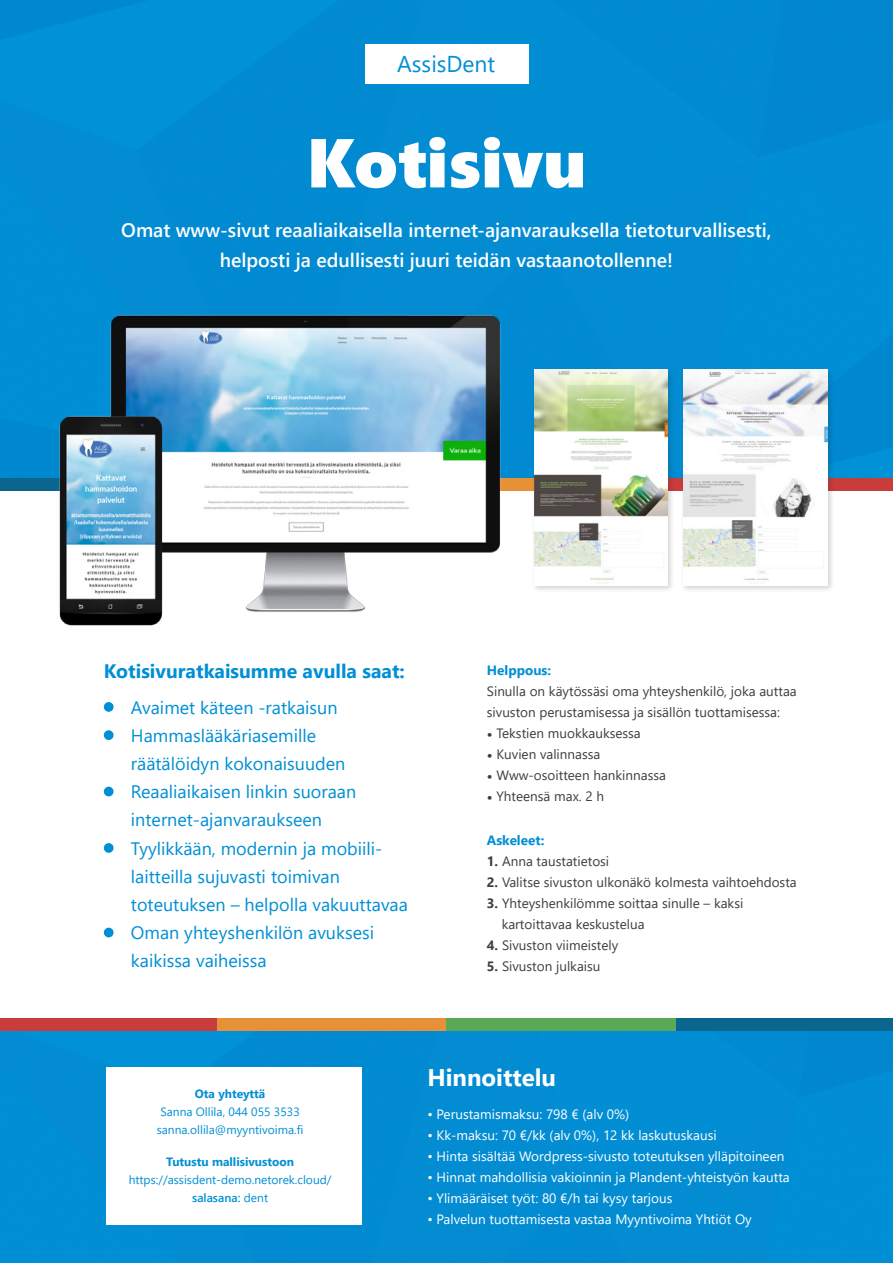
<style>
.page{position:relative;width:893px;height:1263px;background:#fff}
.page>*{position:absolute;margin:0;border:0;box-sizing:border-box;transform-origin:0 0}
.t1{font:69px "Segoe UI Black";color:#fff}
.t2{font:700 24px "Segoe UI";color:#fff}
.t3{font:22.95px "Segoe UI";color:#008fd5}
.t4{font:600 19.5px "Segoe UI";color:#fff}
.t5{font:700 19.5px "Segoe UI";color:#008fd5}
.t6{font:18px "Segoe UI";color:#008fd5}
.t7{font:13.5px "Segoe UI";color:#3e3e3f}
.t8{font:13.5px "Segoe UI";color:#fff}
.t9{font:700 13.5px "Segoe UI";color:#008fd5}
.t10{font:12px "Segoe UI";color:#008fd5}
.t11{font:700 12px "Segoe UI";color:#008fd5}
.t12{font:600 12px "Segoe UI";color:#008fd5}
.s1{font-family:"Segoe UI Black"}
.s2{font-weight:700}
.s3{font-weight:400}
</style>
<div class="page">
<div style="left:0;top:0;width:893px;height:479px;background:#018cd2"></div>
<div style="left:365px;top:44px;width:164px;height:40px;background:#fff"></div>
<div style="left:390px;top:479px;width:258px;height:12px;background:#e69138"></div>
<div style="left:0;top:479px;width:132px;height:12px;background:#0a668c"></div>
<div style="left:648px;top:479px;width:245px;height:12px;background:#c83c3c"></div>
<div style="left:0;top:1031px;width:893px;height:232px;background:#028cd3"></div>
<div style="left:106px;top:1067px;width:255px;height:157px;background:#fff"></div>
<div style="left:217px;top:1018px;width:229px;height:13px;background:#e69138"></div>
<div style="left:676px;top:1018px;width:217px;height:13px;background:#0a668c"></div>
<div style="left:446px;top:1018px;width:230px;height:13px;background:#5aa959"></div>
<div style="left:0;top:1018px;width:217px;height:13px;background:#c83c3c"></div>
<div style="left:532px;top:367px;width:143px;height:226px;background:#231f20;opacity:.2"></div>
<img style="left:534px;top:370px;width:134px;height:215px">
<div style="left:681px;top:367px;width:153px;height:226px;background:#231f20;opacity:.2"></div>
<img style="left:683px;top:370px;width:144px;height:215px">
<img style="left:52px;top:305px;width:458px;height:321px">
<div style="left:104px;top:702px;width:10px;height:10px;background:#008fd5;border-radius:50%"></div>
<div style="left:104px;top:730px;width:10px;height:10px;background:#008fd5;border-radius:50%"></div>
<div style="left:104px;top:787px;width:10px;height:9px;background:#008fd5;border-radius:50%"></div>
<div style="left:104px;top:843px;width:10px;height:10px;background:#008fd5;border-radius:50%"></div>
<div style="left:104px;top:928px;width:10px;height:9px;background:#008fd5;border-radius:50%"></div>
<p class="t3" style="left:397px;top:43px;width:100px">AssisDent</p>
<p class="t1" style="left:307px;top:113px;width:281px">Kotisivu</p>
<p class="t4" style="left:121px;top:212px;width:652px">Omat www-sivut reaaliaikaisella internet-ajanvarauksella tietoturvallisesti,</p>
<p class="t4" style="left:220px;top:242px;width:455px">helposti ja edullisesti juuri teidän vastaanotollenne!</p>
<p class="t5" style="left:104px;top:653px;width:303px">Kotisivuratkaisumme avulla saat:</p>
<p class="t6" style="left:131px;top:690px;width:208px">Avaimet käteen -ratkaisun</p>
<p class="t6" style="left:131px;top:718px;width:187px">Hammaslääkäriasemille</p>
<p class="t6" style="left:131px;top:747px;width:216px">räätälöidyn kokonaisuuden</p>
<p class="t6" style="left:131px;top:775px;width:227px">Reaaliaikaisen linkin suoraan</p>
<p class="t6" style="left:131px;top:803px;width:193px">internet-ajanvaraukseen</p>
<p class="t6" style="left:131px;top:831px;width:253px">Tyylikkään, modernin ja mobiili-</p>
<p class="t6" style="left:131px;top:859px;width:211px">laitteilla sujuvasti toimivan</p>
<p class="t6" style="left:131px;top:888px;width:279px">toteutuksen – helpolla vakuuttavaa</p>
<p class="t6" style="left:131px;top:916px;width:245px">Oman yhteyshenkilön avuksesi</p>
<p class="t6" style="left:131px;top:944px;width:137px">kaikissa vaiheissa</p>
<p class="t9" style="left:487px;top:657px;width:66px">Helppous:</p>
<p class="t7" style="left:487px;top:678px;width:311px">Sinulla on käytössäsi oma yhteyshenkilö, joka auttaa</p>
<p class="t7" style="left:487px;top:699px;width:295px">sivuston perustamisessa ja sisällön tuottamisessa:</p>
<p class="t7" style="left:487px;top:720px;width:155px"><span class="s1">•</span> Tekstien muokkauksessa</p>
<p class="t7" style="left:487px;top:741px;width:115px"><span class="s1">•</span> Kuvien valinnassa</p>
<p class="t7" style="left:487px;top:762px;width:181px"><span class="s1">•</span> Www-osoitteen hankinnassa</p>
<p class="t7" style="left:487px;top:783px;width:119px"><span class="s1">•</span> Yhteensä max. 2 h</p>
<p class="t9" style="left:487px;top:828px;width:59px">Askeleet:</p>
<p class="t7" style="left:487px;top:849px;width:124px"><span class="s2">1.</span> Anna taustatietosi</p>
<p class="t7" style="left:487px;top:870px;width:311px"><span class="s2">2.</span> Valitse sivuston ulkonäkö kolmesta vaihtoehdosta</p>
<p class="t7" style="left:487px;top:891px;width:258px"><span class="s2">3.</span> Yhteyshenkilömme soittaa sinulle – kaksi</p>
<p class="t7" style="left:502px;top:912px;width:144px">kartoittavaa keskustelua</p>
<p class="t7" style="left:487px;top:933px;width:133px"><span class="s2">4.</span> Sivuston viimeistely</p>
<p class="t7" style="left:487px;top:954px;width:115px"><span class="s2">5.</span> Sivuston julkaisu</p>
<p class="t11" style="left:195px;top:1083px;width:72px">Ota yhteyttä</p>
<p class="t10" style="left:160px;top:1101px;width:141px">Sanna Ollila, 044 055 3533</p>
<p class="t10" style="left:157px;top:1119px;width:148px">sanna.ollila@myyntivoima.fi</p>
<p class="t11" style="left:166px;top:1150px;width:129px">Tutustu mallisivustoon</p>
<p class="t10" style="left:129px;top:1168px;width:204px">https://assisdent-demo.netorek.cloud/</p>
<p class="t12" style="left:192px;top:1186px;width:77px">salasana: <span class="s3">dent</span></p>
<p class="t2" style="left:427px;top:1055px;width:130px">Hinnoittelu</p>
<p class="t8" style="left:427px;top:1101px;width:203px">• Perustamismaksu: 798 € (alv 0%)</p>
<p class="t8" style="left:427px;top:1122px;width:291px">• Kk-maksu: 70 €/kk (alv 0%), 12 kk laskutuskausi</p>
<p class="t8" style="left:427px;top:1143px;width:359px">• Hinta sisältää Wordpress-sivusto toteutuksen ylläpitoineen</p>
<p class="t8" style="left:427px;top:1164px;width:364px">• Hinnat mahdollisia vakioinnin ja Plandent-yhteistyön kautta</p>
<p class="t8" style="left:427px;top:1185px;width:247px">• Ylimääräiset työt: 80 €/h tai kysy tarjous</p>
<p class="t8" style="left:427px;top:1206px;width:326px">• Palvelun tuottamisesta vastaa Myyntivoima Yhtiöt Oy</p>
</div>
